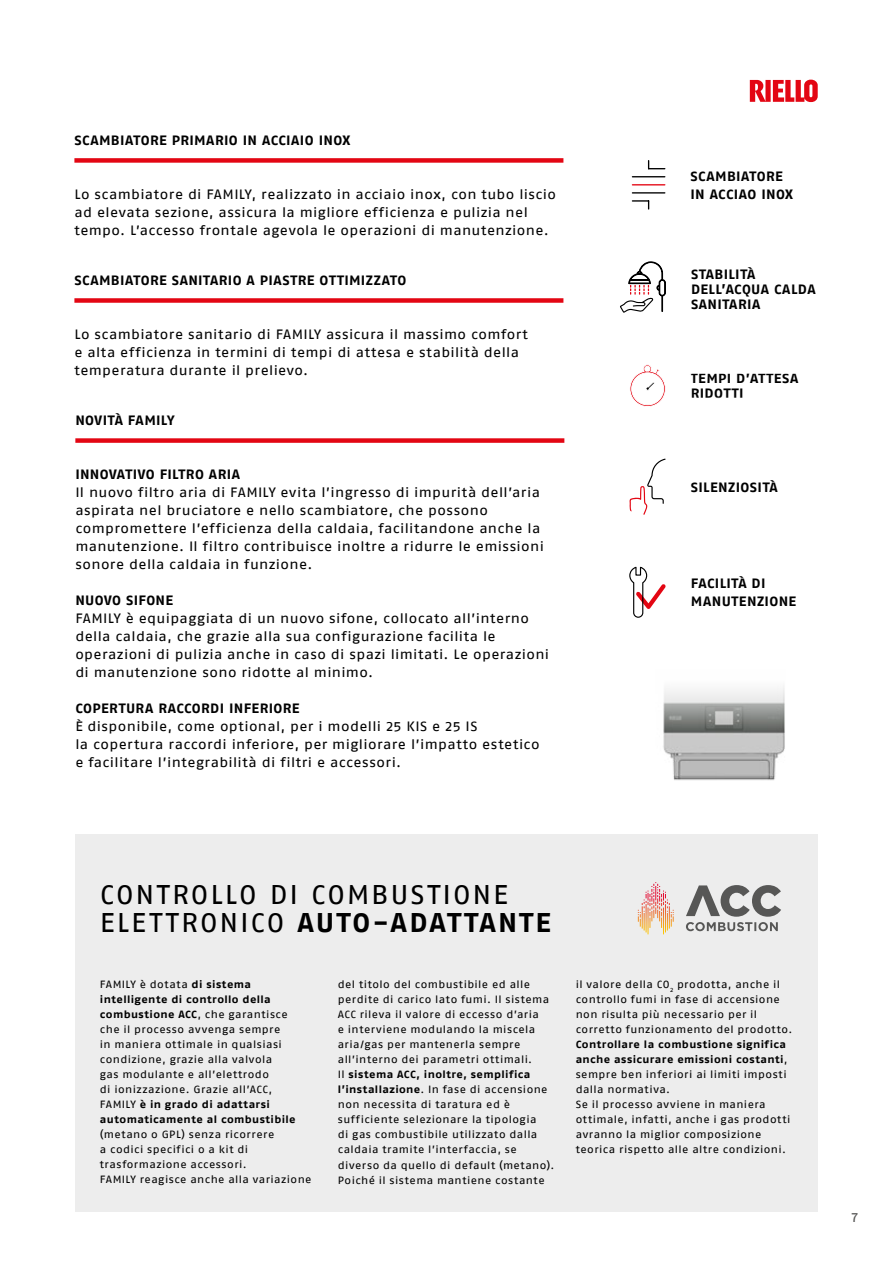
<style>
.page{position:relative;width:893px;height:1263px;background:#fff}
.page>*{position:absolute;margin:0;border:0;box-sizing:border-box;transform-origin:0 0}
.t1{font:27px/27px "Fago Ex Lf";letter-spacing:.07em;color:#000}
.t2{font:13.5px/18px "Fago Ex Lf";letter-spacing:.025em;color:#000}
.t3{font:700 13.5px/15px "Fago Ex Lf";letter-spacing:.03em;color:#000}
.t4{font:13.5px "Fago Ex Lf";color:#575756}
.t5{font:10.5px/15px "Fago Ex Lf";letter-spacing:.04em;color:#000}
.s1{font-weight:700}
</style>
<div class="page">
<div style="left:75px;top:834px;width:743px;height:378px;background:#ededed"></div>
<div style="left:74px;top:158px;width:489px;height:5px;background:#e30613"></div>
<hr style="left:632px;top:192px;width:33px;height:2px;background:#000">
<hr style="left:632px;top:176px;width:33px;height:1px;background:#000">
<svg style="left:632px;top:200px;width:17px;height:9px"></svg>
<svg style="left:648px;top:161px;width:17px;height:8px"></svg>
<hr style="left:632px;top:184px;width:33px;height:1px;background:#e30613">
<svg style="left:630px;top:365px;width:35px;height:42px"></svg>
<div style="left:74px;top:298px;width:489px;height:5px;background:#e30613"></div>
<svg style="left:629px;top:566px;width:37px;height:52px"></svg>
<img style="left:663px;top:686px;width:122px;height:95px">
<svg style="left:629px;top:459px;width:37px;height:56px"></svg>
<div style="left:75px;top:438px;width:489px;height:5px;background:#e30613"></div>
<svg style="left:620px;top:261px;width:46px;height:52px"></svg>
<svg style="left:750px;top:80px;width:68px;height:22px"></svg>
<svg style="left:686px;top:885px;width:95px;height:46px"></svg>
<svg style="left:638px;top:882px;width:36px;height:52px"></svg>
<p class="t3" style="left:74px;top:132px;width:277px">SCAMBIATORE PRIMARIO IN ACCIAIO INOX</p>
<p class="t2" style="left:74px;top:185px;width:483px">Lo scambiatore di FAMILY, realizzato in acciaio inox, con tubo liscio ad elevata sezione, assicura la migliore efficienza e pulizia nel tempo. L’accesso frontale agevola le operazioni di manutenzione.</p>
<p class="t3" style="left:74px;top:272px;width:333px">SCAMBIATORE SANITARIO A PIASTRE OTTIMIZZATO</p>
<p class="t2" style="left:74px;top:325px;width:455px">Lo scambiatore sanitario di FAMILY assicura il massimo comfort e alta efficienza in termini di tempi di attesa e stabilità della temperatura durante il prelievo.</p>
<p class="t3" style="left:75px;top:412px;width:101px">NOVITÀ FAMILY</p>
<p class="t3" style="left:75px;top:466px;width:166px">INNOVATIVO FILTRO ARIA</p>
<p class="t2" style="left:75px;top:483px;width:470px">Il nuovo filtro aria di FAMILY evita l’ingresso di impurità dell’aria aspirata nel bruciatore e nello scambiatore, che possono compromettere l’efficienza della caldaia, facilitandone anche la manutenzione. Il filtro contribuisce inoltre a ridurre le emissioni sonore della caldaia in funzione.</p>
<p class="t3" style="left:75px;top:592px;width:99px">NUOVO SIFONE</p>
<p class="t2" style="left:75px;top:609px;width:475px">FAMILY è equipaggiata di un nuovo sifone, collocato all’interno della caldaia, che grazie alla sua configurazione facilita le operazioni di pulizia anche in caso di spazi limitati. Le operazioni di manutenzione sono ridotte al minimo.</p>
<p class="t3" style="left:75px;top:700px;width:226px">COPERTURA RACCORDI INFERIORE</p>
<p class="t2" style="left:75px;top:717px;width:466px">È disponibile, come optional, per i modelli 25 KIS e 25 IS<br>la copertura raccordi inferiore, per migliorare l’impatto estetico e facilitare l’integrabilità di filtri e accessori.</p>
<p class="t3" style="left:690px;top:167px;width:104px;line-height:18px">SCAMBIATORE<br>IN ACCIAO INOX</p>
<p class="t3" style="left:691px;top:266px;width:126px">STABILITÀ<br>DELL’ACQUA CALDA<br>SANITARIA</p>
<p class="t3" style="left:691px;top:371px;width:109px">TEMPI D’ATTESA<br>RIDOTTI</p>
<p class="t3" style="left:691px;top:479px;width:88px">SILENZIOSITÀ</p>
<p class="t3" style="left:691px;top:574px;width:107px;line-height:18px">FACILITÀ DI<br>MANUTENZIONE</p>
<h1 class="t1" style="left:100px;top:881px;width:453px">CONTROLLO DI COMBUSTIONE<br>ELETTRONICO <span class="s1">AUTO-ADATTANTE</span></h1>
<p class="t5" style="left:100px;top:977px;width:197px">FAMILY è dotata <span class="s1">di sistema intelligente di controllo della combustione ACC</span>, che garantisce che il processo avvenga sempre<br>in maniera ottimale in qualsiasi condizione, grazie alla valvola<br>gas modulante e all’elettrodo<br>di ionizzazione. Grazie all’ACC,<br>FAMILY <span class="s1">è in grado di adattarsi automaticamente al combustibile</span></p>
<p class="t5" style="left:100px;top:1127px;width:213px">(metano o GPL) senza ricorrere<br>a codici specifici o a kit di trasformazione accessori.<br>FAMILY reagisce anche alla variazione</p>
<p class="t5" style="left:338px;top:977px;width:218px">del titolo del combustibile ed alle perdite di carico lato fumi. Il sistema ACC rileva il valore di eccesso d’aria<br>e interviene modulando la miscela aria/gas per mantenerla sempre all’interno dei parametri ottimali.<br>Il <span class="s1">sistema ACC, inoltre, semplifica l’installazione</span>. In fase di accensione non necessita di taratura ed è sufficiente selezionare la tipologia<br>di gas combustibile utilizzato dalla caldaia tramite l’interfaccia, se diverso da quello di default (metano).<br>Poiché il sistema mantiene costante</p>
<p class="t5" style="left:576px;top:977px;width:218px">il valore della CO<sub>2</sub> prodotta, anche il controllo fumi in fase di accensione non risulta più necessario per il corretto funzionamento del prodotto.</p>
<p class="t5" style="left:576px;top:1037px;width:216px"><span class="s1">Controllare la combustione significa anche assicurare emissioni costanti</span>, sempre ben inferiori ai limiti imposti dalla normativa.<br>Se il processo avviene in maniera ottimale, infatti, anche i gas prodotti avranno la miglior composizione teorica rispetto alle altre condizioni.</p>
<p class="t4" style="left:852px;top:1209px;width:8px">7</p>
</div>
